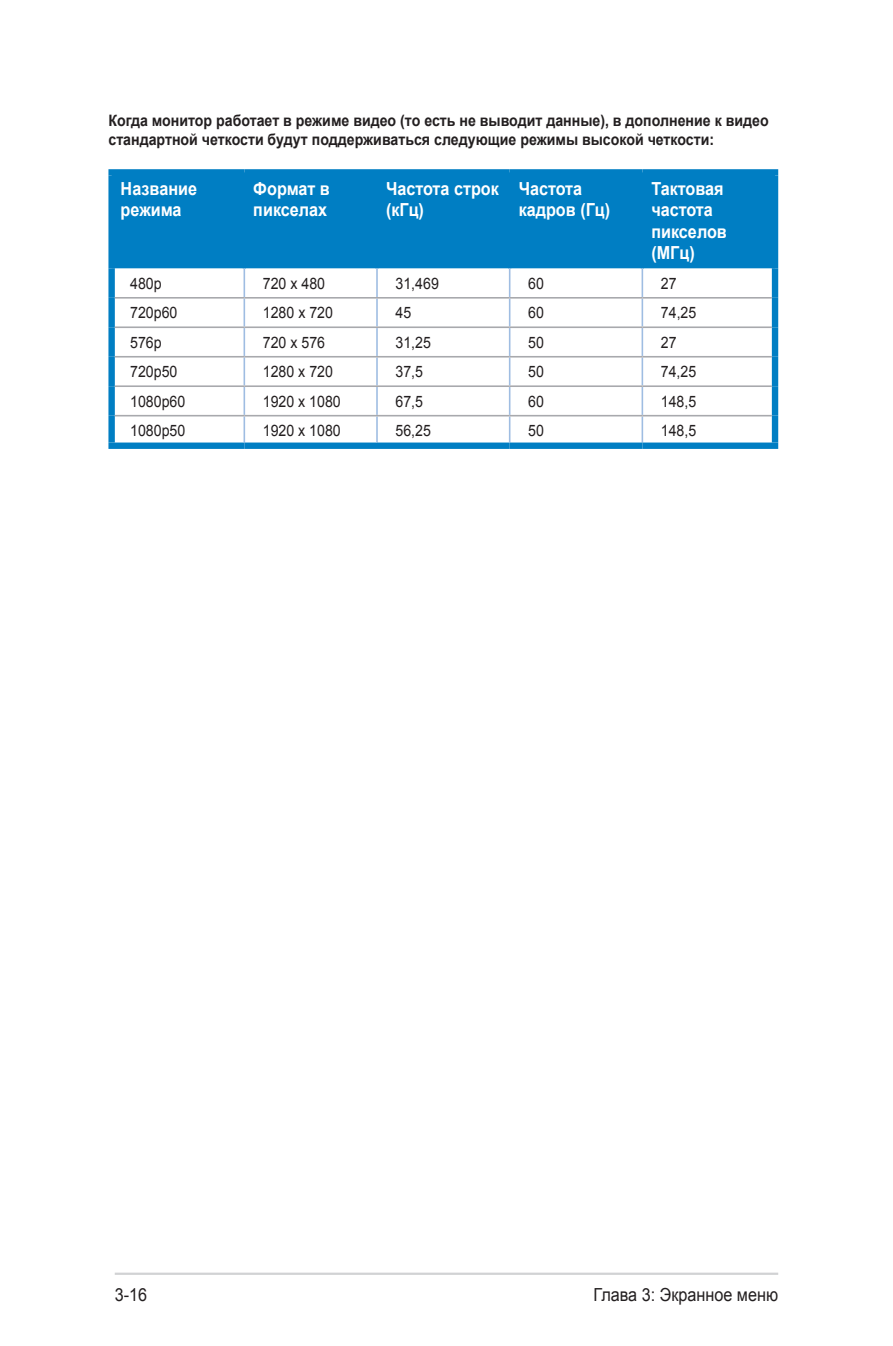
<style>
.page{position:relative;width:893px;height:1346px;background:#fff}
.page>*{position:absolute;margin:0;border:0;box-sizing:border-box;transform-origin:0 0}
.Table_Text_Head_-_ne{font:700 18px/21.6px "Arial";color:#fff;scale:.9 1}
.t1{font:18px "Arial";color:#231f20;scale:.9 1}
.Table_Text{font:15.75px "Arial";color:#231f20;scale:.9 1}
.Timing_note{font:700 15.75px/18.9px "Arial";color:#231f20;scale:.9 1}
</style>
<div class="page">
<hr style="left:115px;top:1272px;width:663px;height:3px;background:#d1d2d4">
<div style="left:115px;top:176px;width:657px;height:92px;background:#007ec3"></div>
<div style="left:108px;top:268px;width:7px;height:30px;background:#007ec3"></div>
<div style="left:772px;top:268px;width:6px;height:30px;background:#007ec3"></div>
<div style="left:108px;top:298px;width:7px;height:29px;background:#007ec3"></div>
<div style="left:772px;top:298px;width:6px;height:29px;background:#007ec3"></div>
<div style="left:108px;top:327px;width:7px;height:30px;background:#007ec3"></div>
<div style="left:772px;top:327px;width:6px;height:30px;background:#007ec3"></div>
<div style="left:108px;top:357px;width:7px;height:29px;background:#007ec3"></div>
<div style="left:772px;top:357px;width:6px;height:29px;background:#007ec3"></div>
<div style="left:108px;top:386px;width:7px;height:30px;background:#007ec3"></div>
<div style="left:772px;top:386px;width:6px;height:30px;background:#007ec3"></div>
<div style="left:108px;top:169px;width:136px;height:7px;background:#007ec3"></div>
<div style="left:108px;top:176px;width:7px;height:92px;background:#007ec3"></div>
<div style="left:244px;top:169px;width:133px;height:7px;background:#007ec3"></div>
<div style="left:377px;top:169px;width:133px;height:7px;background:#007ec3"></div>
<div style="left:510px;top:169px;width:132px;height:7px;background:#007ec3"></div>
<div style="left:642px;top:169px;width:136px;height:7px;background:#007ec3"></div>
<div style="left:772px;top:176px;width:6px;height:92px;background:#007ec3"></div>
<hr style="left:243px;top:176px;width:3px;height:92px;background:#007ec3">
<hr style="left:375px;top:176px;width:4px;height:92px;background:#007ec3">
<hr style="left:508px;top:176px;width:3px;height:92px;background:#007ec3">
<hr style="left:641px;top:176px;width:3px;height:92px;background:#007ec3">
<hr style="left:376px;top:268px;width:2px;height:29px;background:#9fbde2">
<hr style="left:115px;top:297px;width:129px;height:2px;background:#a8a9ad">
<hr style="left:642px;top:297px;width:130px;height:2px;background:#a8a9ad">
<hr style="left:115px;top:326px;width:129px;height:2px;background:#a8a9ad">
<hr style="left:244px;top:297px;width:133px;height:2px;background:#a8a9ad">
<hr style="left:376px;top:299px;width:2px;height:27px;background:#9fbde2">
<hr style="left:377px;top:297px;width:133px;height:2px;background:#a8a9ad">
<hr style="left:510px;top:297px;width:132px;height:2px;background:#a8a9ad">
<hr style="left:642px;top:326px;width:130px;height:2px;background:#a8a9ad">
<hr style="left:115px;top:356px;width:129px;height:1px;background:#a8a9ad">
<hr style="left:244px;top:326px;width:133px;height:2px;background:#a8a9ad">
<hr style="left:642px;top:356px;width:130px;height:1px;background:#a8a9ad">
<hr style="left:376px;top:328px;width:2px;height:28px;background:#9fbde2">
<hr style="left:377px;top:326px;width:133px;height:2px;background:#a8a9ad">
<hr style="left:115px;top:385px;width:129px;height:2px;background:#a8a9ad">
<hr style="left:510px;top:326px;width:132px;height:2px;background:#a8a9ad">
<hr style="left:642px;top:385px;width:130px;height:2px;background:#a8a9ad">
<div style="left:108px;top:416px;width:7px;height:26px;background:#007ec3"></div>
<hr style="left:115px;top:415px;width:129px;height:1px;background:#a8a9ad">
<div style="left:108px;top:442px;width:136px;height:7px;background:#007ec3"></div>
<hr style="left:244px;top:356px;width:133px;height:1px;background:#a8a9ad">
<hr style="left:376px;top:357px;width:2px;height:28px;background:#9fbde2">
<hr style="left:377px;top:356px;width:133px;height:1px;background:#a8a9ad">
<hr style="left:510px;top:356px;width:132px;height:1px;background:#a8a9ad">
<svg style="left:642px;top:268px;width:1px;height:174px"></svg>
<div style="left:772px;top:416px;width:6px;height:26px;background:#007ec3"></div>
<hr style="left:642px;top:415px;width:130px;height:1px;background:#a8a9ad">
<div style="left:642px;top:442px;width:136px;height:7px;background:#007ec3"></div>
<hr style="left:244px;top:385px;width:133px;height:2px;background:#a8a9ad">
<hr style="left:376px;top:387px;width:2px;height:28px;background:#9fbde2">
<hr style="left:377px;top:385px;width:133px;height:2px;background:#a8a9ad">
<hr style="left:510px;top:385px;width:132px;height:2px;background:#a8a9ad">
<svg style="left:244px;top:268px;width:1px;height:174px"></svg>
<hr style="left:244px;top:415px;width:133px;height:1px;background:#a8a9ad">
<div style="left:244px;top:442px;width:133px;height:7px;background:#007ec3"></div>
<hr style="left:376px;top:416px;width:2px;height:26px;background:#9fbde2">
<hr style="left:377px;top:415px;width:133px;height:1px;background:#a8a9ad">
<div style="left:377px;top:442px;width:133px;height:7px;background:#007ec3"></div>
<svg style="left:509px;top:268px;width:1px;height:174px"></svg>
<hr style="left:510px;top:415px;width:132px;height:1px;background:#a8a9ad">
<div style="left:510px;top:442px;width:132px;height:7px;background:#007ec3"></div>
<p class="Timing_note" style="left:108px;top:112px;width:735px">Когда монитор работает в режиме видео (то есть не выводит данные), в дополнение к видео стандартной четкости будут поддерживаться следующие режимы высокой четкости:</p>
<p class="Table_Text_Head_-_ne" style="left:121px;top:178px;width:86px">Название режима</p>
<p class="Table_Text_Head_-_ne" style="left:253px;top:178px;width:87px">Формат в пикселах</p>
<p class="Table_Text_Head_-_ne" style="left:386px;top:178px;width:127px">Частота строк (кГц)</p>
<p class="Table_Text_Head_-_ne" style="left:519px;top:178px;width:103px">Частота кадров (Гц)</p>
<p class="Table_Text_Head_-_ne" style="left:651px;top:178px;width:85px">Тактовая частота пикселов (МГц)</p>
<p class="Table_Text" style="left:130px;top:273px;width:37px">480p</p>
<p class="Table_Text" style="left:263px;top:273px;width:71px">720 x 480</p>
<p class="Table_Text" style="left:396px;top:273px;width:50px">31,469</p>
<p class="Table_Text" style="left:528px;top:273px;width:19px">60</p>
<p class="Table_Text" style="left:661px;top:273px;width:19px">27</p>
<p class="Table_Text" style="left:130px;top:302px;width:54px">720p60</p>
<p class="Table_Text" style="left:263px;top:302px;width:79px">1280 x 720</p>
<p class="Table_Text" style="left:396px;top:302px;width:19px">45</p>
<p class="Table_Text" style="left:528px;top:302px;width:19px">60</p>
<p class="Table_Text" style="left:661px;top:302px;width:41px">74,25</p>
<p class="Table_Text" style="left:130px;top:332px;width:37px">576p</p>
<p class="Table_Text" style="left:263px;top:332px;width:71px">720 x 576</p>
<p class="Table_Text" style="left:396px;top:332px;width:41px">31,25</p>
<p class="Table_Text" style="left:528px;top:332px;width:19px">50</p>
<p class="Table_Text" style="left:661px;top:332px;width:19px">27</p>
<p class="Table_Text" style="left:130px;top:361px;width:54px">720p50</p>
<p class="Table_Text" style="left:263px;top:361px;width:79px">1280 x 720</p>
<p class="Table_Text" style="left:395px;top:361px;width:32px">37,5</p>
<p class="Table_Text" style="left:528px;top:361px;width:19px">50</p>
<p class="Table_Text" style="left:661px;top:361px;width:41px">74,25</p>
<p class="Table_Text" style="left:130px;top:391px;width:63px">1080p60</p>
<p class="Table_Text" style="left:263px;top:391px;width:88px">1920 x 1080</p>
<p class="Table_Text" style="left:395px;top:391px;width:32px">67,5</p>
<p class="Table_Text" style="left:528px;top:391px;width:19px">60</p>
<p class="Table_Text" style="left:661px;top:391px;width:41px">148,5</p>
<p class="Table_Text" style="left:130px;top:420px;width:63px">1080p50</p>
<p class="Table_Text" style="left:263px;top:420px;width:88px">1920 x 1080</p>
<p class="Table_Text" style="left:395px;top:420px;width:41px">56,25</p>
<p class="Table_Text" style="left:528px;top:420px;width:19px">50</p>
<p class="Table_Text" style="left:661px;top:420px;width:41px">148,5</p>
<p class="t1" style="left:115px;top:1282px;width:38px">3-16</p>
<p class="t1" style="left:593px;top:1282px;width:207px">Глава 3: Экранное меню</p>
</div>
